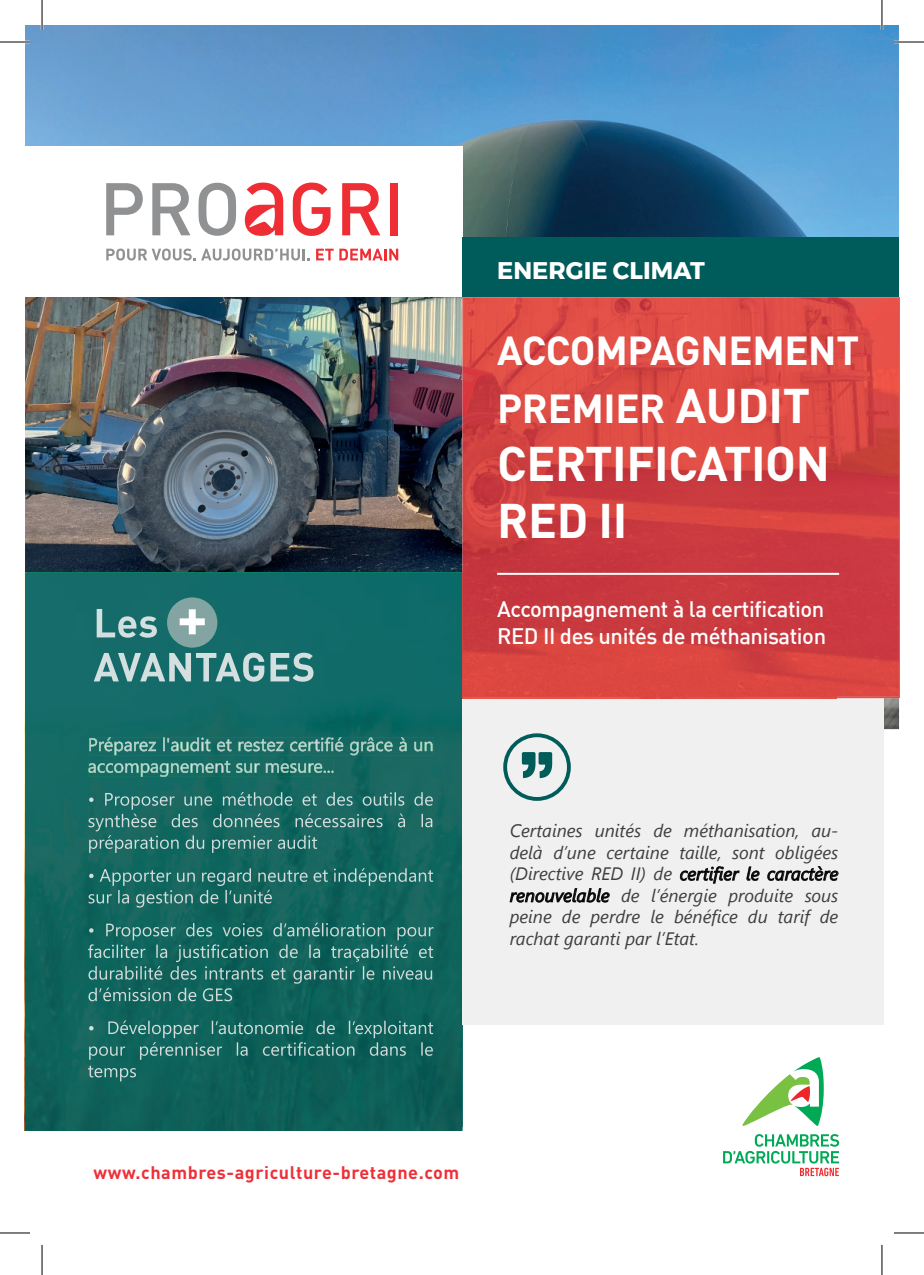
<style>
.page{position:relative;width:924px;height:1275px;background:#fff}
.page>*{position:absolute;margin:0;border:0;box-sizing:border-box;transform-origin:0 0}
.t1{font:700 56.6px "DIN Pro";color:#fff}
.t2{font:700 48px/57.6px "DIN Pro";letter-spacing:-.01em;color:#fff}
.t3{font:700 40px/57.6px "DIN Pro";letter-spacing:-.01em;color:#fff}
.t4{font:700 24px "Montserrat";color:#fff}
.t5{font:500 22px/26.4px "DIN";letter-spacing:-.02em;color:#fff}
.t6{font:italic 18px/21.6px "Segoe UI";color:#3e3e3f;text-align:justify}
.t7{font:700 18px "DIN Pro";letter-spacing:.03em;color:#ee3038}
.s1{font-size:48px}
.s2{color:#231f20}
</style>
<div class="page">
<img style="left:25px;top:25px;width:873px;height:547px">
<div style="left:25px;top:146px;width:437px;height:151px;background:#fff"></div>
<img style="left:25px;top:697px;width:437px;height:433px">
<hr style="left:462px;top:729px;width:1px;height:397px;background:#166c6b">
<div style="left:25px;top:572px;width:437px;height:125px;background:#126b69"></div>
<hr style="left:25px;top:1130px;width:437px;height:1px;background:#00675c">
<img style="left:89px;top:737px;width:344px;height:18px">
<img style="left:107px;top:737px;width:297px;height:14px">
<img style="left:88px;top:760px;width:245px;height:1px">
<img style="left:88px;top:761px;width:245px;height:16px">
<img style="left:224px;top:761px;width:98px;height:12px">
<img style="left:89px;top:792px;width:344px;height:17px">
<img style="left:88px;top:813px;width:345px;height:18px">
<img style="left:89px;top:835px;width:228px;height:18px">
<img style="left:89px;top:868px;width:344px;height:18px">
<img style="left:88px;top:889px;width:184px;height:18px">
<img style="left:89px;top:922px;width:344px;height:18px">
<img style="left:88px;top:944px;width:345px;height:18px">
<img style="left:88px;top:966px;width:345px;height:17px">
<img style="left:88px;top:987px;width:145px;height:14px">
<img style="left:89px;top:1020px;width:344px;height:18px">
<img style="left:89px;top:1042px;width:344px;height:17px">
<img style="left:88px;top:1065px;width:48px;height:16px">
<div style="left:462px;top:698px;width:421px;height:326px;background:#f0f0f0"></div>
<div style="left:462px;top:237px;width:437px;height:60px;background:#005c5a"></div>
<svg style="left:292px;top:183px;width:38px;height:53px"></svg>
<svg style="left:106px;top:248px;width:203px;height:12px"></svg>
<svg style="left:316px;top:249px;width:17px;height:11px"></svg>
<svg style="left:339px;top:249px;width:59px;height:11px"></svg>
<svg style="left:106px;top:183px;width:37px;height:52px"></svg>
<svg style="left:152px;top:183px;width:38px;height:52px"></svg>
<svg style="left:198px;top:183px;width:38px;height:53px"></svg>
<svg style="left:342px;top:183px;width:38px;height:52px"></svg>
<div style="left:390px;top:183px;width:8px;height:52px;background:#ee2d35"></div>
<svg style="left:245px;top:183px;width:38px;height:53px"></svg>
<svg style="left:742px;top:1057px;width:81px;height:69px"></svg>
<svg style="left:723px;top:1134px;width:115px;height:42px"></svg>
<img style="left:97px;top:609px;width:60px;height:28px">
<img style="left:94px;top:653px;width:219px;height:28px">
<img style="left:167px;top:597px;width:50px;height:50px">
<svg style="left:158px;top:637px;width:37px;height:1px"></svg>
<div style="left:503px;top:733px;width:67px;height:68px;border:4px solid #005c5a;border-radius:50%"></div>
<svg style="left:521px;top:752px;width:31px;height:26px"></svg>
<hr style="left:898px;top:297px;width:1px;height:401px;background:#f0594e">
<img style="left:463px;top:697px;width:373px;height:1px">
<img style="left:462px;top:297px;width:436px;height:400px">
<img style="left:462px;top:572px;width:1px;height:125px">
<hr style="left:497px;top:573px;width:341px;height:2px;background:#fff">
<hr style="left:0;top:41px;width:30px;height:2px;background:#fff">
<hr style="left:893px;top:41px;width:30px;height:2px;background:#fff">
<hr style="left:41px;top:0;width:2px;height:30px;background:#fff">
<hr style="left:880px;top:0;width:2px;height:30px;background:#fff">
<hr style="left:0;top:42px;width:30px;height:1px;background:#000">
<hr style="left:893px;top:42px;width:30px;height:1px;background:#000">
<hr style="left:0;top:1232px;width:30px;height:1px;background:#000">
<hr style="left:893px;top:1232px;width:30px;height:1px;background:#000">
<hr style="left:42px;top:0;width:1px;height:30px;background:#000">
<hr style="left:42px;top:1245px;width:1px;height:30px;background:#000">
<hr style="left:881px;top:0;width:1px;height:30px;background:#000">
<hr style="left:881px;top:1245px;width:1px;height:30px;background:#000">
<h1 class="t1" style="left:177px;top:570px;width:32px">+</h1>
<h3 class="t4" style="left:497px;top:251px;width:209px">ENERGIE CLIMAT</h3>
<h3 class="t3" style="left:497px;top:317px;width:363px">ACCOMPAGNEMENT<br>PREMIER <span class="s1">AUDIT</span></h3>
<h2 class="t2" style="left:497px;top:429px;width:334px">CERTIFICATION<br>RED II</h2>
<p class="t5" style="left:497px;top:595px;width:330px">Accompagnement à la certification<br>RED II des unités de méthanisation</p>
<p class="t6" style="left:509px;top:817px;width:330px">Certaines unités de méthanisation, au&shy;delà d’une certaine taille, sont obligées (Directive RED II) de <span class="s2">certifier le caractère renouvelable</span> de l’énergie produite sous peine de perdre le bénéfice du tarif de rachat garanti par l’Etat.</p>
<p class="t7" style="left:93px;top:1157px;width:367px">www.chambres-agriculture-bretagne.com</p>
</div>
